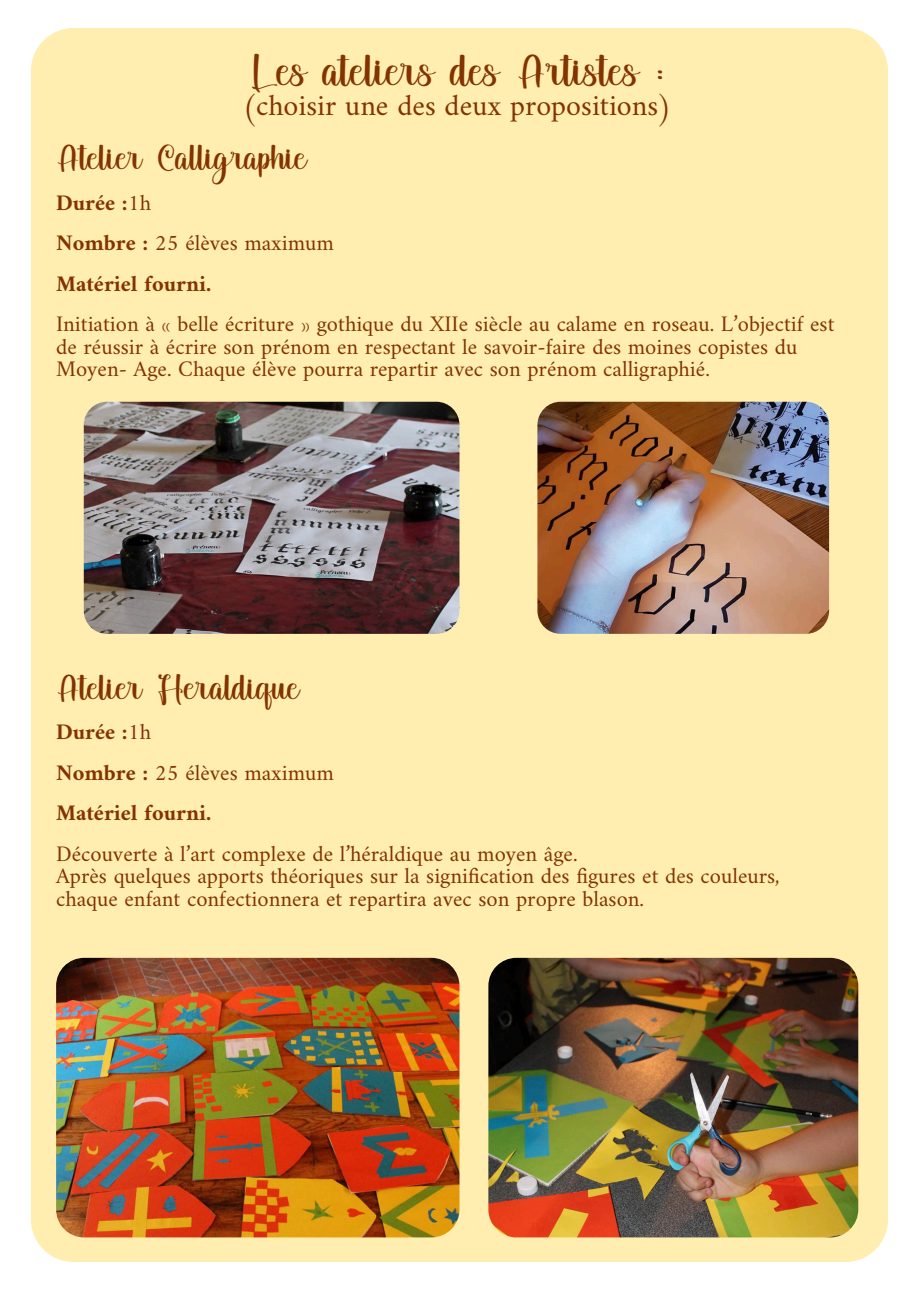
<style>
.page{position:relative;width:919px;height:1289px;background:#fff}
.page>*{position:absolute;margin:0;border:0;box-sizing:border-box;transform-origin:0 0}
.t1{font:45px "Underline";color:#833300}
.t2{font:36px "Underline";color:#833300}
.t3{font:30px "Amiri";color:#833300}
.t4{font:22.5px/22.5px "Amiri";color:#833300}
.t5{font:700 22.5px/40.5px "Amiri";color:#833300}
.s1{font-weight:400}
</style>
<div class="page">
<div style="left:31px;top:28px;width:857px;height:1233px;background:#ffeeb0;border-radius:43px"></div>
<img style="left:488px;top:957px;width:370px;height:280px;border-radius:28px">
<img style="left:84px;top:402px;width:375px;height:232px;border-radius:23px">
<img style="left:537px;top:402px;width:292px;height:232px;border-radius:23px">
<img style="left:56px;top:957px;width:403px;height:280px;border-radius:28px">
<h1 class="t1" style="left:250px;top:47px;width:416px">Les ateliрs des Artistes :</h1>
<h3 class="t3" style="left:242px;top:87px;width:431px">(choisir une des deux propositions)</h3>
<h2 class="t2" style="left:56px;top:138px;width:252px">Ateliр Calligraphie</h2>
<p class="t5" style="left:56px;top:182px;width:279px">Durée :<span class="s1">1h<br></span>Nombre : <span class="s1">25 élèves maximum<br></span>Matériel fourni.</p>
<p class="t4" style="left:56px;top:312px;width:779px">Initiation à « belle écriture » gothique du XIIe siècle au calame en roseau. L’objectif est de réussir à écrire son prénom en respectant le savoir-faire des moines copistes du<br>Moyen- Age. Chaque élève pourra repartir avec son prénom calligraphié.</p>
<h2 class="t2" style="left:56px;top:667px;width:245px">Ateliр Hрaldique</h2>
<p class="t5" style="left:56px;top:711px;width:279px">Durée :<span class="s1">1h<br></span>Nombre : <span class="s1">25 élèves maximum<br></span>Matériel fourni.</p>
<p class="t4" style="left:56px;top:841px;width:725px">Découverte à l’art complexe de l’héraldique au moyen âge.<br>Après quelques apports théoriques sur la signification des figures et des couleurs, chaque enfant confectionnera et repartira avec son propre blason.</p>
</div>
